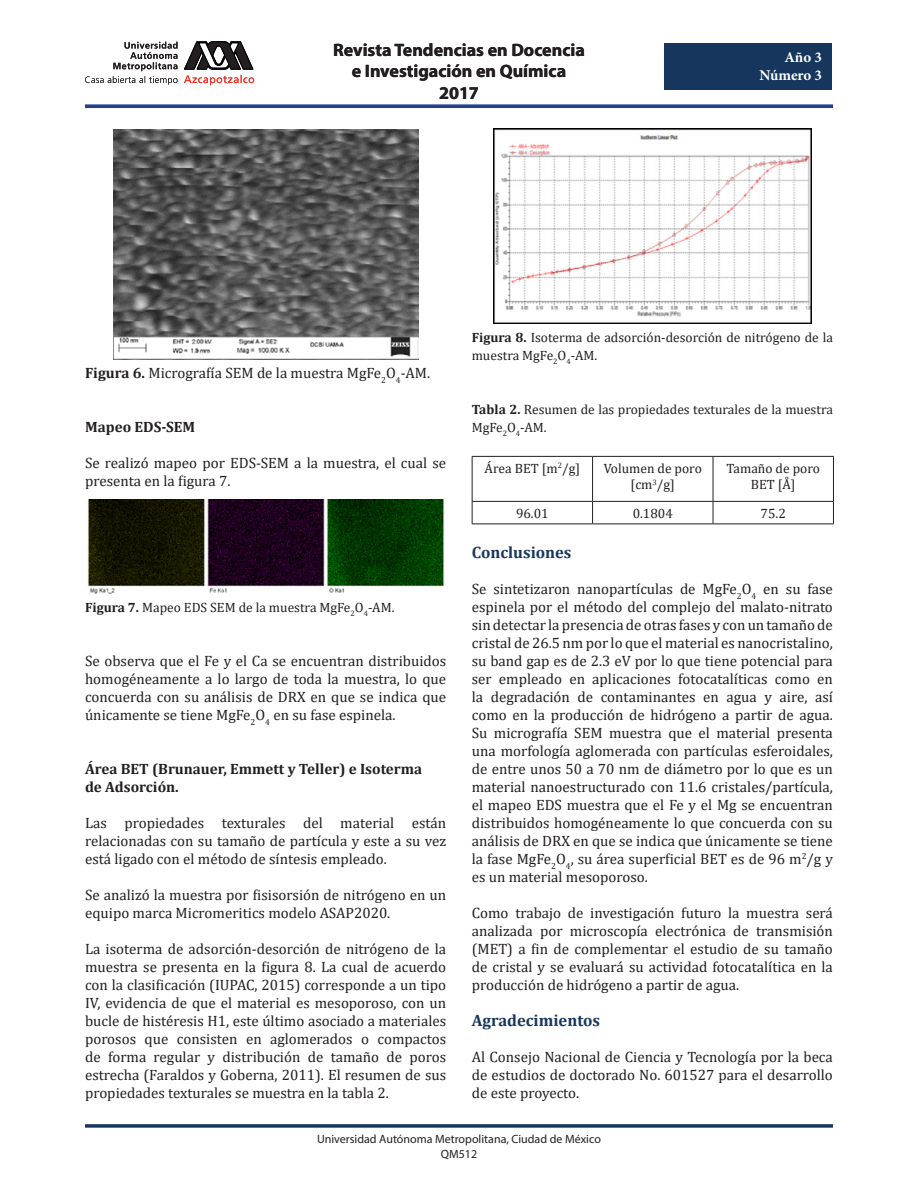
<style>
.page{position:relative;width:918px;height:1188px;background:#fff}
.page>*{position:absolute;margin:0;border:0;box-sizing:border-box;transform-origin:0 0}
.t1{font:700 18px/21.6px "Myriad Pro";color:#231f20;text-align:center}
.Resumen_y_Abstract{font:700 16.5px "Cambria";color:#17365d}
.Body_text{font:15px/18px "Cambria";color:#231f20;text-align:justify}
.Subtitulos{font:700 15px/18px "Cambria";color:#231f20}
.t2{font:700 15px/18px "Minion Pro";letter-spacing:-.005em;color:#fff;text-align:right}
.Pie_de_imagen{font:13.5px/18px "Cambria";color:#231f20}
.t3{font:12px "Myriad Pro";color:#231f20}
.s1{font-weight:700}
</style>
<div class="page">
<div style="left:665px;top:43px;width:167px;height:46px;background:#17365d"></div>
<svg style="left:85px;top:42px;width:93px;height:43px"></svg>
<svg style="left:184px;top:41px;width:70px;height:44px"></svg>
<hr style="left:85px;top:105px;width:748px;height:3px;background:#253f8e">
<hr style="left:85px;top:1124px;width:748px;height:3px;background:#17365d">
<img style="left:113px;top:130px;width:305px;height:230px">
<img style="left:88px;top:499px;width:356px;height:95px">
<img style="left:493px;top:128px;width:319px;height:196px">
<hr style="left:472px;top:456px;width:121px;height:1px;background:#231f20">
<hr style="left:472px;top:457px;width:1px;height:44px;background:#231f20">
<hr style="left:593px;top:456px;width:120px;height:1px;background:#231f20">
<hr style="left:592px;top:457px;width:1px;height:44px;background:#231f20">
<hr style="left:713px;top:456px;width:121px;height:1px;background:#231f20">
<hr style="left:713px;top:457px;width:1px;height:44px;background:#231f20">
<hr style="left:833px;top:457px;width:1px;height:44px;background:#231f20">
<hr style="left:472px;top:501px;width:121px;height:1px;background:#231f20">
<svg style="left:472px;top:502px;width:1px;height:22px"></svg>
<hr style="left:593px;top:501px;width:120px;height:1px;background:#231f20">
<svg style="left:592px;top:502px;width:1px;height:22px"></svg>
<hr style="left:713px;top:501px;width:121px;height:1px;background:#231f20">
<svg style="left:713px;top:502px;width:1px;height:22px"></svg>
<svg style="left:833px;top:502px;width:1px;height:22px"></svg>
<hr style="left:472px;top:524px;width:121px;height:1px;background:#231f20">
<hr style="left:593px;top:524px;width:120px;height:1px;background:#231f20">
<hr style="left:713px;top:524px;width:121px;height:1px;background:#231f20">
<p class="t1" style="left:333px;top:38px;width:253px">Revista Tendencias en Docencia e Investigación en Química<br>2017</p>
<p class="t2" style="left:759px;top:48px;width:64px">Año 3<br>Número 3</p>
<p class="Body_text" style="left:85px;top:364px;width:347px"><span class="s1">Figura 6.</span> Micrografía SEM de la muestra MgFe<sub>2</sub>O<sub>4</sub>-AM.</p>
<p class="Subtitulos" style="left:85px;top:417px;width:112px">Mapeo EDS-SEM</p>
<p class="Body_text" style="left:85px;top:454px;width:363px">Se realizó mapeo por EDS-SEM a la muestra, el cual se presenta en la figura 7.</p>
<p class="Pie_de_imagen" style="left:85px;top:598px;width:311px"><span class="s1">Figura 7.</span> Mapeo EDS SEM de la muestra MgFe<sub>2</sub>O<sub>4</sub>-AM.</p>
<p class="Body_text" style="left:85px;top:652px;width:363px">Se observa que el Fe y el Ca se encuentran distribuidos homogéneamente a lo largo de toda la muestra, lo que concuerda con su análisis de DRX en que se indica que únicamente se tiene MgFe<sub>2</sub>O<sub>4</sub> en su fase espinela.</p>
<p class="Subtitulos" style="left:85px;top:759px;width:339px">Área BET (Brunauer, Emmett y Teller) e Isoterma de Adsorción.</p>
<p class="Body_text" style="left:85px;top:814px;width:363px">Las propiedades texturales del material están relacionadas con su tamaño de partícula y este a su vez está ligado con el método de síntesis empleado.</p>
<p class="Body_text" style="left:85px;top:886px;width:363px">Se analizó la muestra por fisisorsión de nitrógeno en un equipo marca Micromeritics modelo ASAP2020.</p>
<p class="Body_text" style="left:85px;top:940px;width:363px">La isoterma de adsorción-desorción de nitrógeno de la muestra se presenta en la figura 8. La cual de acuerdo con la clasificación (IUPAC, 2015) corresponde a un tipo IV, evidencia de que el material es mesoporoso, con un bucle de histéresis H1, este último asociado a materiales porosos que consisten en aglomerados o compactos de forma regular y distribución de tamaño de poros estrecha (Faraldos y Goberna, 2011). El resumen de sus propiedades texturales se muestra en la tabla 2.</p>
<p class="Pie_de_imagen" style="left:472px;top:328px;width:363px"><span class="s1">Figura 8.</span> Isoterma de adsorción-desorción de nitrógeno de la muestra MgFe<sub>2</sub>O<sub>4</sub>-AM.</p>
<p class="Pie_de_imagen" style="left:472px;top:400px;width:363px"><span class="s1">Tabla 2.</span> Resumen de las propiedades texturales de la muestra<br>MgFe<sub>2</sub>O<sub>4</sub>-AM.</p>
<p class="Pie_de_imagen" style="left:485px;top:459px;width:97px">Área BET [m<sup>2</sup>/g]</p>
<p class="Pie_de_imagen" style="left:604px;top:460px;width:100px;line-height:16.2px;text-align:center">Volumen de poro [cm<sup>3</sup>/g]</p>
<p class="Pie_de_imagen" style="left:727px;top:460px;width:95px;line-height:16.2px;text-align:center">Tamaño de poro<br>BET [Å]</p>
<p class="Pie_de_imagen" style="left:516px;top:504px;width:34px">96.01</p>
<p class="Pie_de_imagen" style="left:633px;top:504px;width:42px">0.1804</p>
<p class="Pie_de_imagen" style="left:761px;top:504px;width:27px">75.2</p>
<p class="Resumen_y_Abstract" style="left:472px;top:541px;width:101px">Conclusiones</p>
<p class="Body_text" style="left:472px;top:580px;width:363px">Se sintetizaron nanopartículas de MgFe<sub>2</sub>O<sub>4</sub> en su fase espinela por el método del complejo del malato-nitrato sin detectar la presencia de otras fases y con un tamaño de cristal de 26.5 nm por lo que el material es nanocristalino, su band gap es de 2.3 eV por lo que tiene potencial para ser empleado en aplicaciones fotocatalíticas como en la degradación de contaminantes en agua y aire, así como en la producción de hidrógeno a partir de agua.<br>Su micrografía SEM muestra que el material presenta una morfología aglomerada con partículas esferoidales, de entre unos 50 a 70 nm de diámetro por lo que es un material nanoestructurado con 11.6 cristales/partícula, el mapeo EDS muestra que el Fe y el Mg se encuentran distribuidos homogéneamente lo que concuerda con su análisis de DRX en que se indica que únicamente se tiene la fase MgFe<sub>2</sub>O<sub>4</sub>, su área superficial BET es de 96 m<sup>2</sup>/g y es un material mesoporoso.</p>
<p class="Body_text" style="left:472px;top:904px;width:363px">Como trabajo de investigación futuro la muestra será analizada por microscopía electrónica de transmisión (MET) a fin de complementar el estudio de su tamaño de cristal y se evaluará su actividad fotocatalítica en la producción de hidrógeno a partir de agua.</p>
<p class="Resumen_y_Abstract" style="left:472px;top:1009px;width:130px">Agradecimientos</p>
<p class="Body_text" style="left:472px;top:1048px;width:363px">Al Consejo Nacional de Ciencia y Tecnología por la beca de estudios de doctorado No. 601527 para el desarrollo de este proyecto.</p>
<p class="t3" style="left:317px;top:1132px;width:285px">Universidad Autónoma Metropolitana, Ciudad de México</p>
<p class="t3" style="left:441px;top:1146px;width:38px">QM512</p>
</div>
